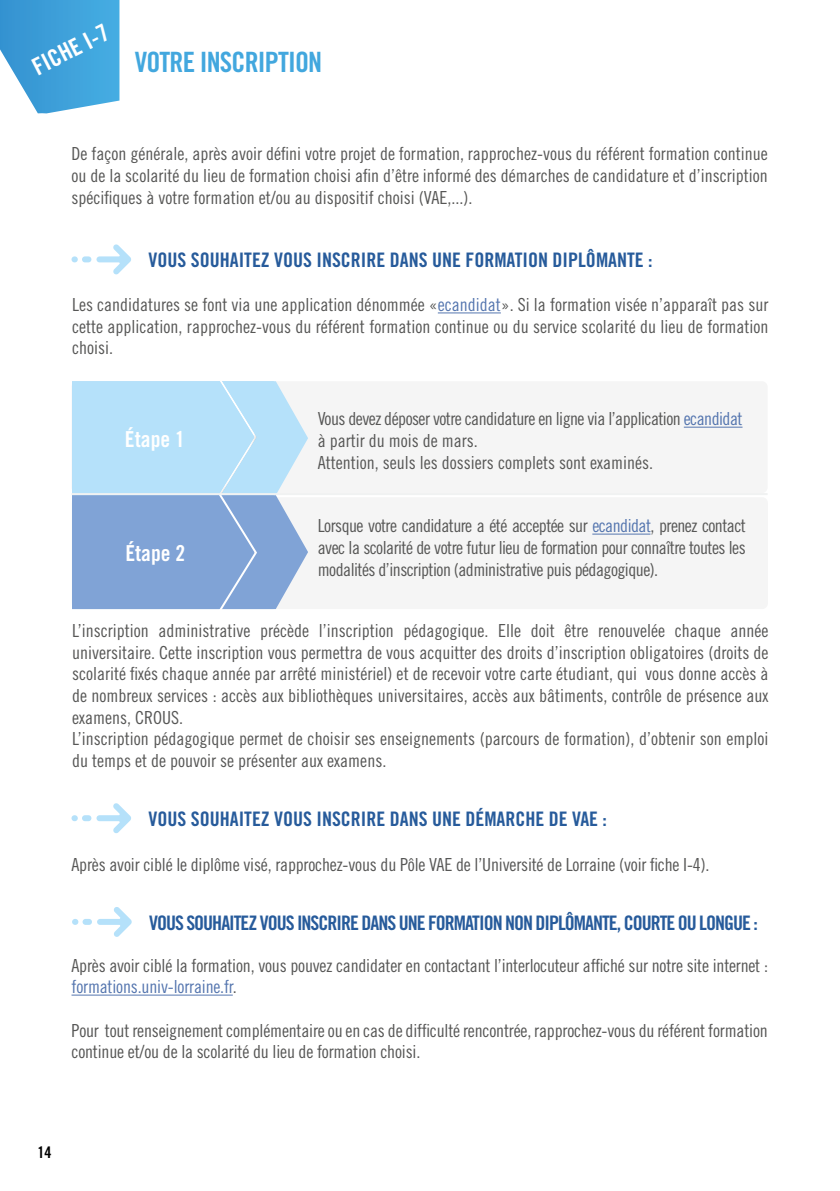
<style>
.page{position:relative;width:840px;height:1191px;background:#fff}
.page>*{position:absolute;margin:0;border:0;box-sizing:border-box;transform-origin:0 0}
.t1{font:28px "Trade Gothic LT Std Bd Cn 20";letter-spacing:-.03em;color:#42a7de}
.t2{font:24px "Trade Gothic LT Std Bd Cn 20";color:#fff}
.t3{font:22px "Trade Gothic LT Std Bd Cn 20";color:#fff}
.t4{font:20px "Trade Gothic LT Std Bd Cn 20";color:#275b9b}
.t5{font:20px "Trade Gothic LT Std Bd Cn 20";letter-spacing:-.05em;color:#275b9b}
.t6{font:18px/21.6px "Trade Gothic LT Std Cn 18";color:#575756;text-align:justify}
.t7{font:18px/21.6px "Trade Gothic LT Std Cn 18";letter-spacing:-.03em;color:#575756}
.t8{font:16px "Trade Gothic LT Std Bd Cn 20";color:#000}
.s1{color:#5576af}
</style>
<div class="page">
<svg style="left:0;top:0;width:119px;height:113px;background:#55abde"></svg>
<hr style="left:437px;top:312px;width:63px;height:1px;background:#5576af">
<svg style="left:96px;top:244px;width:35px;height:31px"></svg>
<div style="left:82px;top:256px;width:9px;height:6px;background:#b5e1fa;border-radius:3px"></div>
<div style="left:71px;top:256px;width:7px;height:6px;background:#b5e1fa;border-radius:3px"></div>
<svg style="left:96px;top:803px;width:35px;height:30px"></svg>
<div style="left:82px;top:815px;width:9px;height:6px;background:#b5e1fa;border-radius:3px"></div>
<div style="left:71px;top:815px;width:7px;height:6px;background:#b5e1fa;border-radius:3px"></div>
<hr style="left:71px;top:994px;width:162px;height:1px;background:#5576af">
<svg style="left:97px;top:907px;width:35px;height:30px"></svg>
<div style="left:82px;top:919px;width:10px;height:6px;background:#b5e1fa;border-radius:3px"></div>
<svg style="left:72px;top:919px;width:6px;height:6px"></svg>
<div style="left:71px;top:381px;width:696px;height:112px;background:#f5f5f5;border-radius:6px"></div>
<div style="left:72px;top:497px;width:695px;height:112px;background:#f5f5f5;border-radius:6px"></div>
<svg style="left:72px;top:381px;width:236px;height:229px;background:#a1c6e9"></svg>
<hr style="left:71px;top:493px;width:696px;height:2px;background:#f0f2f2">
<hr style="left:683px;top:427px;width:59px;height:1px;background:#5576af">
<hr style="left:592px;top:533px;width:58px;height:1px;background:#5576af">
<h2 class="t2" style="left:27px;top:55px;width:84px;rotate:-27deg">FICHE I-7</h2>
<h1 class="t1" style="left:135px;top:45px;width:189px">VOTRE INSCRIPTION</h1>
<p class="t6" style="left:71px;top:143px;width:697px">De façon générale, après avoir défini votre projet de formation, rapprochez-vous du référent formation continue ou de la scolarité du lieu de formation choisi afin d’être informé des démarches de candidature et d’inscription spécifiques à votre formation et/ou au dispositif choisi (VAE,...).</p>
<p class="t4" style="left:148px;top:248px;width:505px">VOUS SOUHAITEZ VOUS INSCRIRE DANS UNE FORMATION DIPLÔMANTE :</p>
<p class="t6" style="left:72px;top:294px;width:697px">Les candidatures se font via une application dénommée «<span class="s1">ecandidat</span>». Si la formation visée n’apparaît pas sur cette application, rapprochez-vous du référent formation continue ou du service scolarité du lieu de formation choisi.</p>
<p class="t3" style="left:125px;top:426px;width:61px">Étape 1</p>
<p class="t3" style="left:125px;top:540px;width:61px">Étape 2</p>
<p class="t7" style="left:317px;top:408px;width:426px">Vous devez déposer votre candidature en ligne via l’application <span class="s1">ecandidat </span>à partir du mois de mars.<br>Attention, seuls les dossiers complets sont examinés.</p>
<p class="t6" style="left:317px;top:515px;width:429px">Lorsque votre candidature a été acceptée sur <span class="s1">ecandidat</span>, prenez contact avec la scolarité de votre futur lieu de formation pour connaître toutes les modalités d’inscription (administrative puis pédagogique).</p>
<p class="t6" style="left:72px;top:620px;width:697px;text-align:left">L’inscription administrative précède l’inscription pédagogique. Elle doit être renouvelée chaque année universitaire. Cette inscription vous permettra de vous acquitter des droits d’inscription obligatoires (droits de scolarité fixés chaque année par arrêté ministériel) et de recevoir votre carte étudiant, qui vous donne accès à de nombreux services : accès aux bibliothèques universitaires, accès aux bâtiments, contrôle de présence aux examens, CROUS.<br>L’inscription pédagogique permet de choisir ses enseignements (parcours de formation), d’obtenir son emploi du temps et de pouvoir se présenter aux examens.</p>
<p class="t4" style="left:148px;top:807px;width:459px">VOUS SOUHAITEZ VOUS INSCRIRE DANS UNE DÉMARCHE DE VAE :</p>
<p class="t6" style="left:71px;top:853px;width:639px">Après avoir ciblé le diplôme visé, rapprochez-vous du Pôle VAE de l’Université de Lorraine (voir fiche I-4).</p>
<p class="t5" style="left:149px;top:910px;width:610px">VOUS SOUHAITEZ VOUS INSCRIRE DANS UNE FORMATION NON DIPLÔMANTE, COURTE OU LONGUE :</p>
<p class="t6" style="left:71px;top:954px;width:697px">Après avoir ciblé la formation, vous pouvez candidater en contactant l’interlocuteur affiché sur notre site internet : <span class="s1">formations.univ-lorraine.fr</span>.</p>
<p class="t6" style="left:71px;top:1019px;width:697px">Pour tout renseignement complémentaire ou en cas de difficulté rencontrée, rapprochez-vous du référent formation continue et/ou de la scolarité du lieu de formation choisi.</p>
<p class="t8" style="left:37px;top:1142px;width:16px">14</p>
</div>
